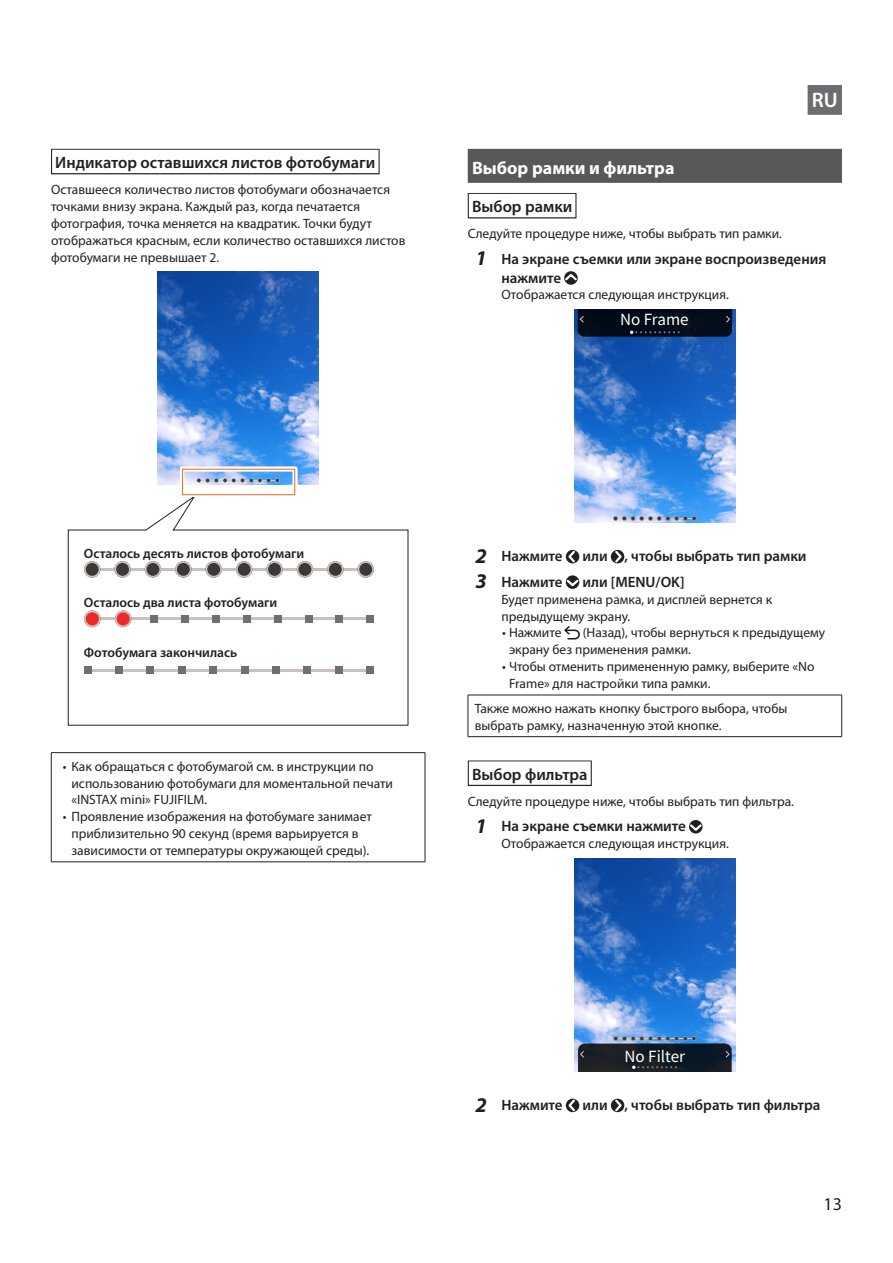
<style>
.page{position:relative;width:893px;height:1263px;background:#fff}
.page>*{position:absolute;margin:0;border:0;box-sizing:border-box;transform-origin:0 0}
.t1{font:600 21px "Myriad Pro";color:#fff}
.L1{font:700 18px "Myriad Pro";color:#fff}
.t2{font:18px "Myriad Pro";color:#231f20}
.L2{font:600 16.5px "Myriad Pro";color:#231f20}
.t3{font:15.3px "Noto Sans CJ Kjp";color:#fff}
.t4{font:600 15px/18.8px "Myriad Pro";color:#231f20}
.JPBase_Lead{font:13.5px/16.8px "Myriad Pro";color:#231f20}
.JPBase{font:13.5px/16.8px "Myriad Pro";color:#231f20}
.Result{font:13.5px/16.8px "Myriad Pro";color:#231f20}
.t5{font:600 13.5px "Myriad Pro";color:#231f20}
.s1{font-weight:700;font-style:italic;font-size:21px}
</style>
<div class="page">
<div style="left:808px;top:85px;width:34px;height:30px;background:#6c6d70"></div>
<svg style="left:51px;top:149px;width:329px;height:25px"></svg>
<div style="left:52px;top:150px;width:327px;height:23px;background:#fff"></div>
<svg style="left:68px;top:497px;width:340px;height:229px"></svg>
<img style="left:158px;top:272px;width:161px;height:212px">
<hr style="left:84px;top:568px;width:290px;height:2px;background:#cac1be">
<svg style="left:84px;top:561px;width:16px;height:16px"></svg>
<svg style="left:114px;top:561px;width:17px;height:16px"></svg>
<svg style="left:145px;top:561px;width:16px;height:16px"></svg>
<svg style="left:175px;top:561px;width:17px;height:16px"></svg>
<svg style="left:206px;top:561px;width:16px;height:16px"></svg>
<svg style="left:236px;top:561px;width:16px;height:16px"></svg>
<svg style="left:266px;top:561px;width:17px;height:16px"></svg>
<svg style="left:297px;top:561px;width:16px;height:16px"></svg>
<svg style="left:327px;top:561px;width:17px;height:16px"></svg>
<svg style="left:358px;top:561px;width:16px;height:16px"></svg>
<hr style="left:84px;top:618px;width:288px;height:2px;background:#cac1be">
<svg style="left:84px;top:611px;width:17px;height:16px"></svg>
<svg style="left:115px;top:611px;width:17px;height:16px"></svg>
<div style="left:274px;top:615px;width:7px;height:7px;background:#716e6f"></div>
<div style="left:243px;top:615px;width:7px;height:7px;background:#716e6f"></div>
<div style="left:212px;top:615px;width:7px;height:7px;background:#716e6f"></div>
<div style="left:181px;top:615px;width:8px;height:7px;background:#716e6f"></div>
<div style="left:151px;top:615px;width:7px;height:7px;background:#716e6f"></div>
<div style="left:305px;top:615px;width:7px;height:7px;background:#716e6f"></div>
<div style="left:336px;top:615px;width:7px;height:7px;background:#716e6f"></div>
<div style="left:367px;top:615px;width:7px;height:7px;background:#716e6f"></div>
<hr style="left:86px;top:669px;width:285px;height:2px;background:#cac1be">
<div style="left:272px;top:666px;width:8px;height:8px;background:#716e6f"></div>
<div style="left:241px;top:666px;width:7px;height:8px;background:#716e6f"></div>
<div style="left:210px;top:666px;width:7px;height:8px;background:#716e6f"></div>
<div style="left:178px;top:666px;width:7px;height:8px;background:#716e6f"></div>
<div style="left:147px;top:666px;width:7px;height:8px;background:#716e6f"></div>
<div style="left:115px;top:666px;width:8px;height:8px;background:#716e6f"></div>
<div style="left:84px;top:666px;width:7px;height:8px;background:#716e6f"></div>
<div style="left:304px;top:666px;width:7px;height:8px;background:#716e6f"></div>
<div style="left:335px;top:666px;width:7px;height:8px;background:#716e6f"></div>
<div style="left:367px;top:666px;width:7px;height:8px;background:#716e6f"></div>
<svg style="left:180px;top:466px;width:117px;height:30px"></svg>
<div style="left:182px;top:469px;width:113px;height:26px;border:1px solid #f36e21"></div>
<hr style="left:51px;top:752px;width:374px;height:1px;background:#231f20">
<hr style="left:51px;top:753px;width:1px;height:109px;background:#231f20">
<hr style="left:425px;top:753px;width:1px;height:109px;background:#231f20">
<hr style="left:51px;top:861px;width:374px;height:1px;background:#231f20">
<div style="left:468px;top:149px;width:374px;height:34px;background:#57585a"></div>
<svg style="left:468px;top:193px;width:108px;height:25px"></svg>
<div style="left:469px;top:194px;width:106px;height:23px;background:#fff"></div>
<svg style="left:468px;top:760px;width:124px;height:26px"></svg>
<div style="left:469px;top:761px;width:122px;height:24px;background:#fff"></div>
<svg style="left:564px;top:271px;width:14px;height:14px"></svg>
<svg style="left:564px;top:272px;width:14px;height:10px"></svg>
<img style="left:574px;top:310px;width:161px;height:212px">
<svg style="left:578px;top:310px;width:154px;height:27px;background:#050f1d"></svg>
<svg style="left:613px;top:516px;width:83px;height:5px"></svg>
<div style="left:566px;top:550px;width:13px;height:13px;background:#231f20;border-radius:50%"></div>
<svg style="left:567px;top:550px;width:10px;height:13px"></svg>
<svg style="left:611px;top:550px;width:13px;height:13px"></svg>
<svg style="left:613px;top:550px;width:11px;height:13px"></svg>
<svg style="left:566px;top:575px;width:13px;height:14px"></svg>
<svg style="left:566px;top:578px;width:13px;height:10px"></svg>
<svg style="left:564px;top:626px;width:16px;height:13px"></svg>
<hr style="left:468px;top:695px;width:374px;height:1px;background:#231f20">
<hr style="left:468px;top:695px;width:1px;height:41px;background:#231f20">
<hr style="left:841px;top:695px;width:1px;height:41px;background:#231f20">
<hr style="left:468px;top:736px;width:374px;height:1px;background:#231f20">
<svg style="left:689px;top:820px;width:13px;height:13px"></svg>
<svg style="left:689px;top:822px;width:13px;height:11px"></svg>
<img style="left:575px;top:858px;width:160px;height:213px">
<svg style="left:578px;top:1036px;width:154px;height:35px;background:#2c3b4e"></svg>
<svg style="left:566px;top:1099px;width:13px;height:13px"></svg>
<svg style="left:567px;top:1099px;width:10px;height:13px"></svg>
<svg style="left:611px;top:1099px;width:13px;height:13px"></svg>
<svg style="left:613px;top:1099px;width:11px;height:13px"></svg>
<p class="L2" style="left:55px;top:152px;width:322px">Индикатор оставшихся листов фотобумаги</p>
<p class="JPBase_Lead" style="left:51px;top:181px;width:356px">Оставшееся количество листов фотобумаги обозначается точками внизу экрана. Каждый раз, когда печатается фотография, точка меняется на квадратик. Точки будут отображаться красным, если количество оставшихся листов фотобумаги не превышает 2.</p>
<h1 class="t1" style="left:812px;top:87px;width:27px">RU</h1>
<p class="L1" style="left:472px;top:156px;width:204px">Выбор рамки и фильтра</p>
<p class="L2" style="left:472px;top:196px;width:102px">Выбор рамки</p>
<p class="JPBase" style="left:468px;top:225px;width:316px">Следуйте процедуре ниже, чтобы выбрать тип рамки.</p>
<p class="t4" style="left:501px;top:249px;width:326px;text-indent:-26px"><span class="s1">1</span> На экране съемки или экране воспроизведения нажмите</p>
<p class="Result" style="left:501px;top:286px;width:229px">Отображается следующая инструкция.</p>
<p class="t3" style="left:620px;top:311px;width:70px">No Frame</p>
<p class="t5" style="left:84px;top:545px;width:222px">Осталось десять листов фотобумаги</p>
<p class="t5" style="left:84px;top:594px;width:195px">Осталось два листа фотобумаги</p>
<p class="t5" style="left:84px;top:644px;width:155px">Фотобумага закончилась</p>
<p class="JPBase_Lead" style="left:71px;top:757px;width:323px;text-indent:-9px">• Как обращаться с фотобумагой см. в инструкции по использованию фотобумаги для моментальной печати «INSTAX mini» FUJIFILM.</p>
<p class="JPBase_Lead" style="left:63px;top:808px;width:311px;text-align:center">• Проявление изображения на фотобумаге занимает приблизительно 90 секунд (время варьируется в зависимости от температуры окружающей среды).</p>
<p class="t4" style="left:476px;top:546px;width:89px"><span class="s1">2</span> Нажмите</p>
<p class="t4" style="left:582px;top:546px;width:226px">или , чтобы выбрать тип рамки</p>
<p class="t4" style="left:476px;top:572px;width:89px"><span class="s1">3</span> Нажмите</p>
<p class="t4" style="left:582px;top:572px;width:104px">или [MENU/OK]</p>
<p class="Result" style="left:501px;top:590px;width:272px">Будет применена рамка, и дисплей вернется к предыдущему экрану.</p>
<p class="JPBase_Lead" style="left:502px;top:624px;width:61px">• Нажмите</p>
<p class="JPBase_Lead" style="left:509px;top:624px;width:317px;text-indent:74px">(Назад), чтобы вернуться к предыдущему экрану без применения рамки.</p>
<p class="JPBase_Lead" style="left:509px;top:658px;width:307px;text-indent:-7px">• Чтобы отменить примененную рамку, выберите «No<br>Frame» для настройки типа рамки.</p>
<p class="JPBase" style="left:475px;top:700px;width:314px">Также можно нажать кнопку быстрого выбора, чтобы выбрать рамку, назначенную этой кнопке.</p>
<p class="L2" style="left:472px;top:764px;width:117px">Выбор фильтра</p>
<p class="JPBase" style="left:468px;top:793px;width:328px">Следуйте процедуре ниже, чтобы выбрать тип фильтра.</p>
<p class="t4" style="left:476px;top:817px;width:212px"><span class="s1">1</span> На экране съемки нажмите</p>
<p class="Result" style="left:501px;top:835px;width:229px">Отображается следующая инструкция.</p>
<p class="t3" style="left:624px;top:1047px;width:62px">No Filter</p>
<p class="t4" style="left:476px;top:1095px;width:89px"><span class="s1">2</span> Нажмите</p>
<p class="t4" style="left:582px;top:1095px;width:240px">или , чтобы выбрать тип фильтра</p>
<h2 class="t2" style="left:823px;top:1193px;width:20px">13</h2>
</div>
